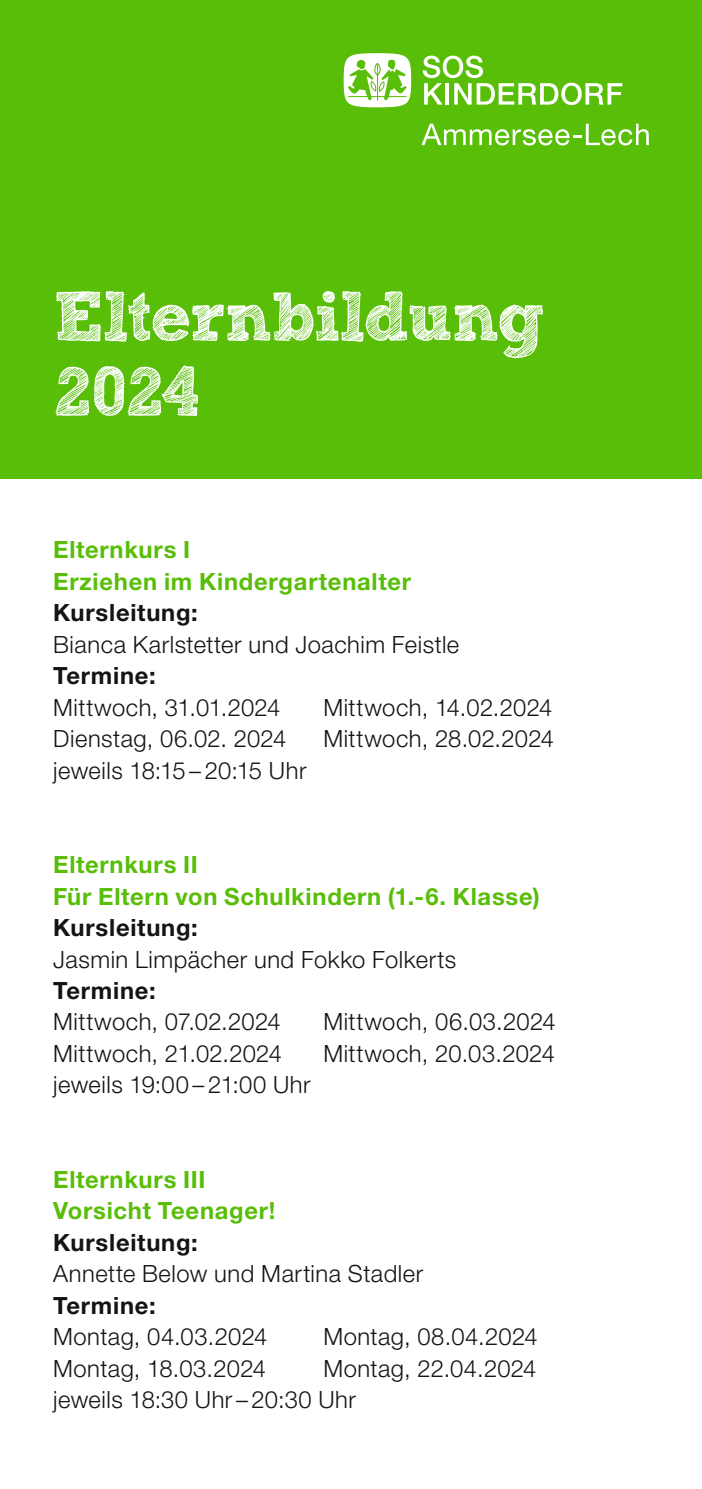
<style>
.page{position:relative;width:702px;height:1489px;background:#fff}
.page>*{position:absolute;margin:0;border:0;box-sizing:border-box;transform-origin:0 0}
.t1{font:700 70px/75px "Sketch Block";letter-spacing:-.035em;color:#fff}
.t2{font:300 23.75px/31.5px "Helvetica Neue LT Std";letter-spacing:.02em;color:#131413}
.t3{font:700 23.75px/31.2px "Helvetica Neue LT Std";letter-spacing:.03em;color:#58be08}
.t4{font:700 23.75px "Helvetica Neue LT Std";letter-spacing:.03em;color:#131413}
</style>
<div class="page">
<div style="left:0;top:0;width:702px;height:478px;background:#58be08"></div>
<svg style="left:421px;top:124px;width:227px;height:21px"></svg>
<svg style="left:423px;top:56px;width:199px;height:49px"></svg>
<svg style="left:343px;top:53px;width:68px;height:54px"></svg>
<h1 class="t1" style="left:53px;top:279px;width:493px">Elternbildung<br>2024</h1>
<p class="t3" style="left:53px;top:533px;width:359px">Elternkurs I<br>Erziehen im Kindergartenalter</p>
<p class="t4" style="left:53px;top:598px;width:146px">Kursleitung:</p>
<p class="t2" style="left:53px;top:628px;width:407px">Bianca Karlstetter und Joachim Feistle</p>
<p class="t4" style="left:53px;top:661px;width:104px">Termine:</p>
<p class="t2" style="left:53px;top:691px;width:228px">Mittwoch, 31.01.2024</p>
<p class="t2" style="left:323px;top:691px;width:230px">Mittwoch, 14.02.2024</p>
<p class="t2" style="left:53px;top:722px;width:234px">Dienstag, 06.02. 2024</p>
<p class="t2" style="left:323px;top:722px;width:232px">Mittwoch, 28.02.2024</p>
<p class="t2" style="left:53px;top:754px;width:255px">jeweils 18:15 – 20:15 Uhr</p>
<p class="t3" style="left:53px;top:848px;width:488px">Elternkurs II<br>Für Eltern von Schulkindern (1.-6. Klasse)</p>
<p class="t4" style="left:53px;top:912px;width:146px">Kursleitung:</p>
<p class="t2" style="left:53px;top:942px;width:404px">Jasmin Limpächer und Fokko Folkerts</p>
<p class="t4" style="left:53px;top:975px;width:104px">Termine:</p>
<p class="t2" style="left:53px;top:1005px;width:229px">Mittwoch, 07.02.2024</p>
<p class="t2" style="left:323px;top:1005px;width:234px">Mittwoch, 06.03.2024</p>
<p class="t2" style="left:53px;top:1037px;width:230px">Mittwoch, 21.02.2024</p>
<p class="t2" style="left:323px;top:1037px;width:233px">Mittwoch, 20.03.2024</p>
<p class="t2" style="left:53px;top:1068px;width:259px">jeweils 19:00 – 21:00 Uhr</p>
<p class="t3" style="left:53px;top:1163px;width:223px">Elternkurs III<br>Vorsicht Teenager!</p>
<p class="t4" style="left:53px;top:1227px;width:146px">Kursleitung:</p>
<p class="t2" style="left:53px;top:1257px;width:371px">Annette Below und Martina Stadler</p>
<p class="t4" style="left:53px;top:1290px;width:104px">Termine:</p>
<p class="t2" style="left:53px;top:1320px;width:215px">Montag, 04.03.2024</p>
<p class="t2" style="left:323px;top:1320px;width:216px">Montag, 08.04.2024</p>
<p class="t2" style="left:53px;top:1351px;width:214px">Montag, 18.03.2024</p>
<p class="t2" style="left:53px;top:1351px;width:485px;text-indent:270px">Montag, 22.04.2024 jeweils 18:30 Uhr – 20:30 Uhr</p>
</div>
